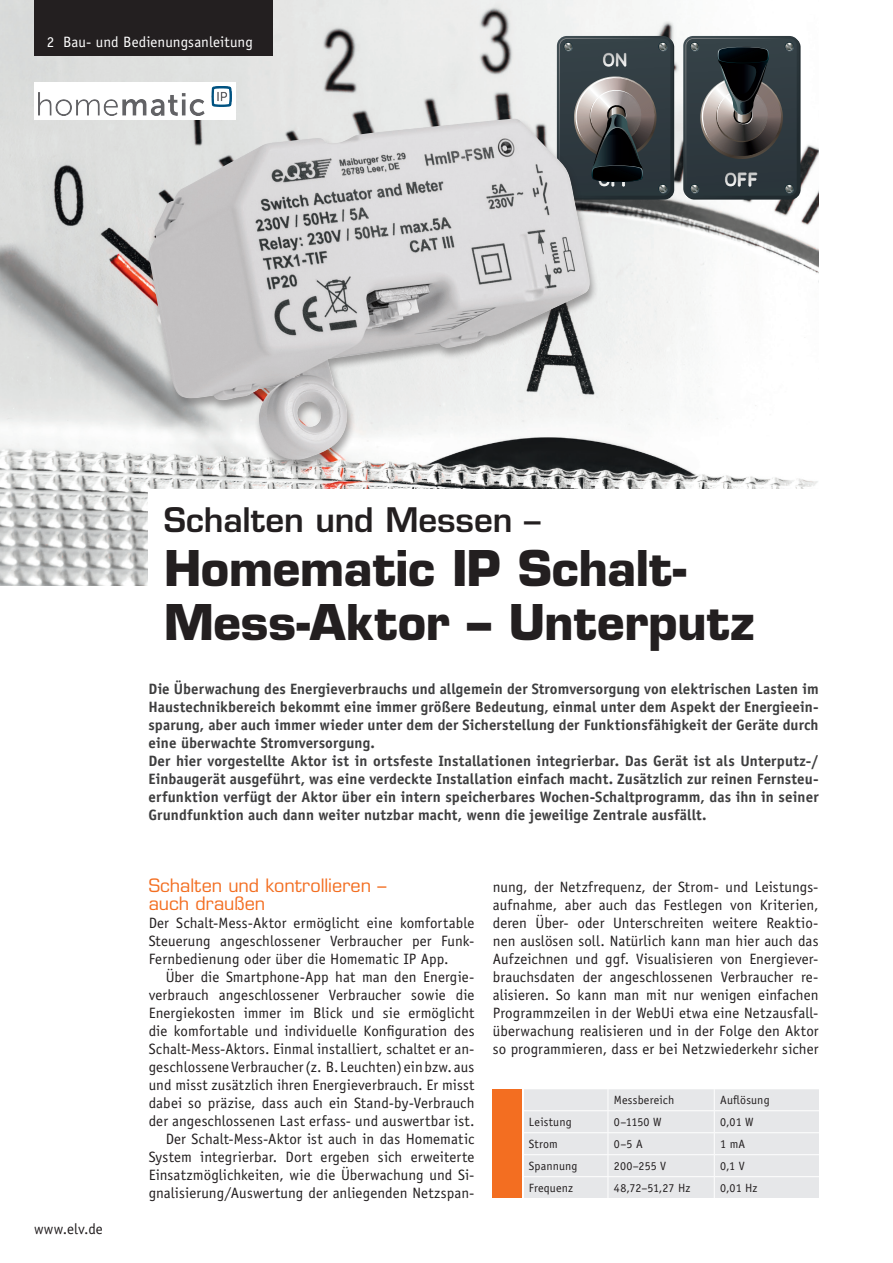
<style>
.page{position:relative;width:893px;height:1263px;background:#fff}
.page>*{position:absolute;margin:0;border:0;box-sizing:border-box;transform-origin:0 0}
.t1{font:700 48px/54px "Eurostile";letter-spacing:-.01em;color:#231f20}
.t2{font:600 33px "Eurostile";letter-spacing:-.005em;color:#231f20}
.t3{font:18px/18px "Eurostile";color:#f36e21}
.t4{font:15px/18px "Officina Sans";letter-spacing:.005em;color:#231f20;text-align:justify}
.t5{font:700 15px/18px "Officina Sans";letter-spacing:.005em;color:#3e3e3f}
.t6{font:15px "Officina Sans";letter-spacing:.005em;color:#fff}
.t7{font:12px "Officina Sans";letter-spacing:.015em;color:#231f20}
</style>
<div class="page">
<img style="left:0;top:0;width:819px;height:586px">
<svg style="left:557px;top:36px;width:116px;height:162px;background:#484d50"></svg>
<div style="left:684px;top:37px;width:117px;height:163px;background:#212b2f;border-radius:10px"></div>
<svg style="left:683px;top:36px;width:116px;height:162px"></svg>
<div style="left:149px;top:489px;width:679px;height:169px;background:#fff"></div>
<div style="left:34px;top:0;width:238px;height:55px;background:#231f20"></div>
<div style="left:34px;top:82px;width:201px;height:38px;background:#fff"></div>
<img style="left:38px;top:86px;width:193px;height:29px">
<div style="left:524px;top:1090px;width:295px;height:108px;background:#e6e7e9"></div>
<div style="left:492px;top:1090px;width:30px;height:108px;background:#f36e21"></div>
<hr style="left:523px;top:1110px;width:85px;height:1px;background:#fff">
<hr style="left:608px;top:1110px;width:106px;height:1px;background:#fff">
<hr style="left:714px;top:1110px;width:107px;height:1px;background:#fff">
<hr style="left:523px;top:1132px;width:85px;height:1px;background:#fff">
<hr style="left:608px;top:1132px;width:106px;height:1px;background:#fff">
<hr style="left:714px;top:1132px;width:107px;height:1px;background:#fff">
<hr style="left:523px;top:1154px;width:85px;height:1px;background:#fff">
<hr style="left:608px;top:1154px;width:106px;height:1px;background:#fff">
<hr style="left:714px;top:1154px;width:107px;height:1px;background:#fff">
<hr style="left:523px;top:1176px;width:85px;height:1px;background:#fff">
<hr style="left:608px;top:1176px;width:106px;height:1px;background:#fff">
<svg style="left:608px;top:1089px;width:1px;height:109px"></svg>
<hr style="left:714px;top:1176px;width:107px;height:1px;background:#fff">
<svg style="left:714px;top:1090px;width:1px;height:108px"></svg>
<div style="left:144px;top:118px;width:455px;height:355px;background:#231f20;opacity:.4"></div>
<img style="left:149px;top:119px;width:441px;height:341px">
<p class="t6" style="left:47px;top:33px;width:208px">2 Bau- und Bedienungsanleitung</p>
<h2 class="t2" style="left:164px;top:499px;width:378px">Schalten und Messen –</h2>
<h1 class="t1" style="left:164px;top:541px;width:592px">Homematic IP Schalt-<br>Mess-Aktor – Unterputz</h1>
<p class="t5" style="left:148px;top:680px;width:672px">Die Überwachung des Energieverbrauchs und allgemein der Stromversorgung von elektrischen Lasten im Haustechnikbereich bekommt eine immer größere Bedeutung, einmal unter dem Aspekt der Energieein&shy;sparung, aber auch immer wieder unter dem der Sicherstellung der Funktionsfähigkeit der Geräte durch eine überwachte Stromversorgung.<br>Der hier vorgestellte Aktor ist in ortsfeste Installationen integrierbar. Das Gerät ist als Unterputz-/ Einbaugerät ausgeführt, was eine verdeckte Installation einfach macht. Zusätzlich zur reinen Fernsteu&shy;erfunktion verfügt der Aktor über ein intern speicherbares Wochen-Schaltprogramm, das ihn in seiner Grundfunktion auch dann weiter nutzbar macht, wenn die jeweilige Zentrale ausfällt.</p>
<p class="t4" style="left:34px;top:1220px;width:70px">www.elv.de</p>
<p class="t3" style="left:149px;top:876px;width:239px">Schalten und kontrollieren – auch draußen</p>
<p class="t4" style="left:149px;top:914px;width:327px">Der Schalt-Mess-Aktor ermöglicht eine komfortable Steuerung angeschlossener Verbraucher per Funk-Fernbedienung oder über die Homematic IP App.</p>
<p class="t4" style="left:149px;top:968px;width:327px;text-align:right">Über die Smartphone-App hat man den Energie&shy;verbrauch angeschlossener Verbraucher sowie die Energiekosten immer im Blick und sie ermöglicht die komfortable und individuelle Konfiguration des Schalt-Mess-Aktors. Einmal installiert, schaltet er an&shy;geschlossene Verbraucher (z. B. Leuchten) ein bzw. aus und misst zusätzlich ihren Energieverbrauch. Er misst dabei so präzise, dass auch ein Stand-by-Verbrauch der angeschlossenen Last erfass- und auswertbar ist.<br>Der Schalt-Mess-Aktor ist auch in das Homematic System integrierbar. Dort ergeben sich erweiterte Einsatzmöglichkeiten, wie die Überwachung und Si&shy;gnalisierung/Auswertung der anliegenden Netzspan-</p>
<p class="t4" style="left:493px;top:878px;width:327px">nung, der Netzfrequenz, der Strom- und Leistungs&shy;aufnahme, aber auch das Festlegen von Kriterien, deren Über- oder Unterschreiten weitere Reaktio&shy;nen auslösen soll. Natürlich kann man hier auch das Aufzeichnen und ggf. Visualisieren von Energiever&shy;brauchsdaten der angeschlossenen Verbraucher re&shy;alisieren. So kann man mit nur wenigen einfachen Programmzeilen in der WebUi etwa eine Netzausfall&shy;überwachung realisieren und in der Folge den Aktor so programmieren, dass er bei Netzwiederkehr sicher</p>
<p class="t7" style="left:614px;top:1093px;width:62px">Messbereich</p>
<p class="t7" style="left:720px;top:1093px;width:51px">Auflösung</p>
<p class="t7" style="left:529px;top:1115px;width:44px">Leistung</p>
<p class="t7" style="left:614px;top:1115px;width:49px">0–1150 W</p>
<p class="t7" style="left:720px;top:1115px;width:35px">0,01 W</p>
<p class="t7" style="left:529px;top:1137px;width:30px">Strom</p>
<p class="t7" style="left:614px;top:1137px;width:30px">0–5 A</p>
<p class="t7" style="left:720px;top:1137px;width:27px">1 mA</p>
<p class="t7" style="left:529px;top:1159px;width:50px">Spannung</p>
<p class="t7" style="left:614px;top:1159px;width:54px">200–255 V</p>
<p class="t7" style="left:720px;top:1159px;width:26px">0,1 V</p>
<p class="t7" style="left:529px;top:1181px;width:46px">Frequenz</p>
<p class="t7" style="left:614px;top:1181px;width:78px">48,72–51,27 Hz</p>
<p class="t7" style="left:720px;top:1181px;width:39px">0,01 Hz</p>
</div>
